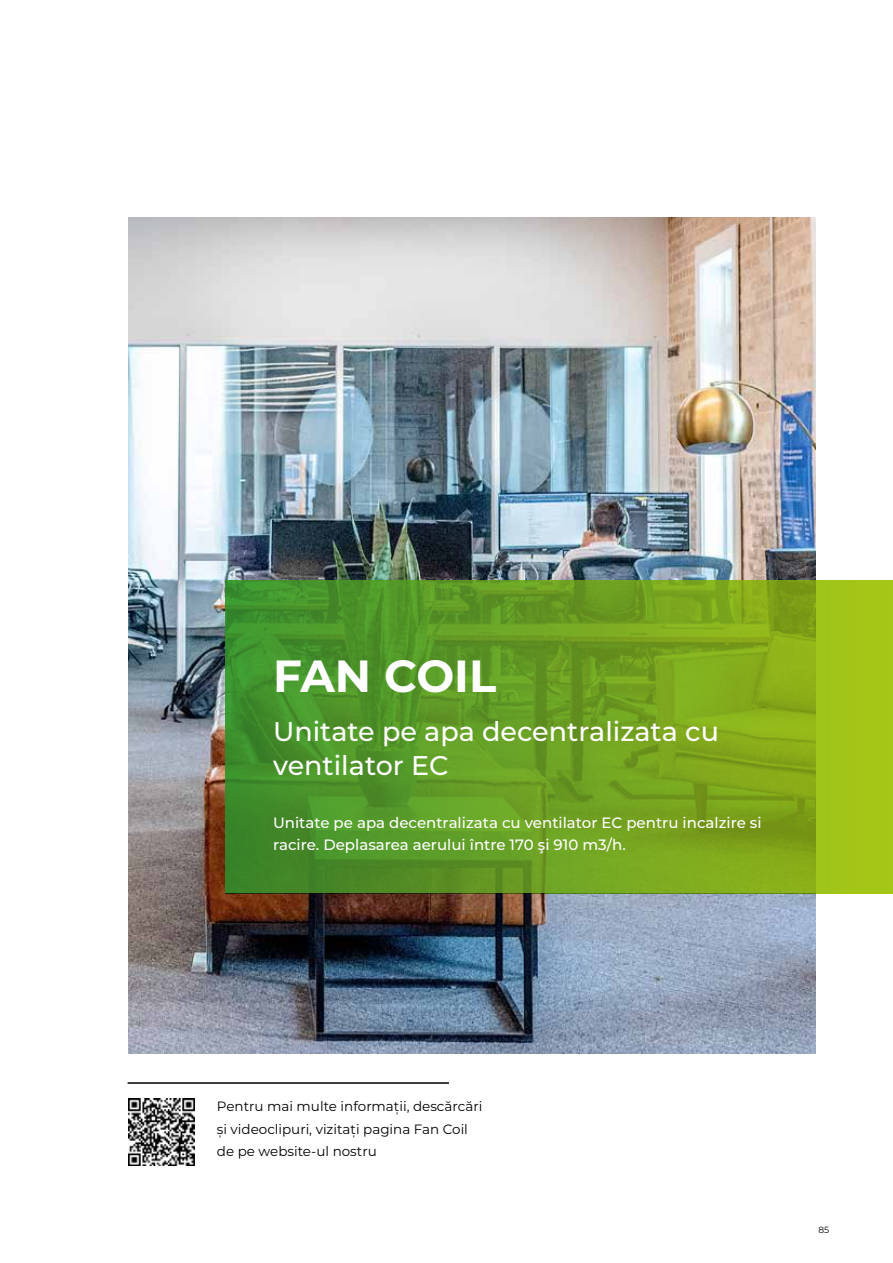
<style>
.page{position:relative;width:893px;height:1263px;background:#fff}
.page>*{position:absolute;margin:0;border:0;box-sizing:border-box;transform-origin:0 0}
.t1{font:700 45px "Montserrat";color:#fff}
.t2{font:500 27px/34.5px "Montserrat";color:#fff}
.t3{font:500 15px/22.5px "Montserrat";color:#fff}
.t4{font:13.5px/22.5px "Montserrat";color:#000}
.t5{font:9px "Montserrat";color:#000}
</style>
<div class="page">
<img style="left:128px;top:218px;width:688px;height:836px">
<svg style="left:225px;top:580px;width:668px;height:313px;background:#6ba122"></svg>
<hr style="left:128px;top:1082px;width:321px;height:2px;background:#000">
<img style="left:128px;top:1099px;width:67px;height:66px">
<h1 class="t1" style="left:273px;top:644px;width:225px">FAN COIL</h1>
<h2 class="t2" style="left:273px;top:713px;width:447px">Unitate pe apa decentralizata cu ventilator EC</h2>
<p class="t3" style="left:273px;top:811px;width:490px">Unitate pe apa decentralizata cu ventilator EC pentru incalzire si racire. Deplasarea aerului între 170 şi 910 m3/h.</p>
<p class="t4" style="left:217px;top:1095px;width:267px">Pentru mai multe informații, descărcări și videoclipuri, vizitați pagina Fan Coil de pe website-ul nostru</p>
<p class="t5" style="left:818px;top:1224px;width:12px">85</p>
</div>
